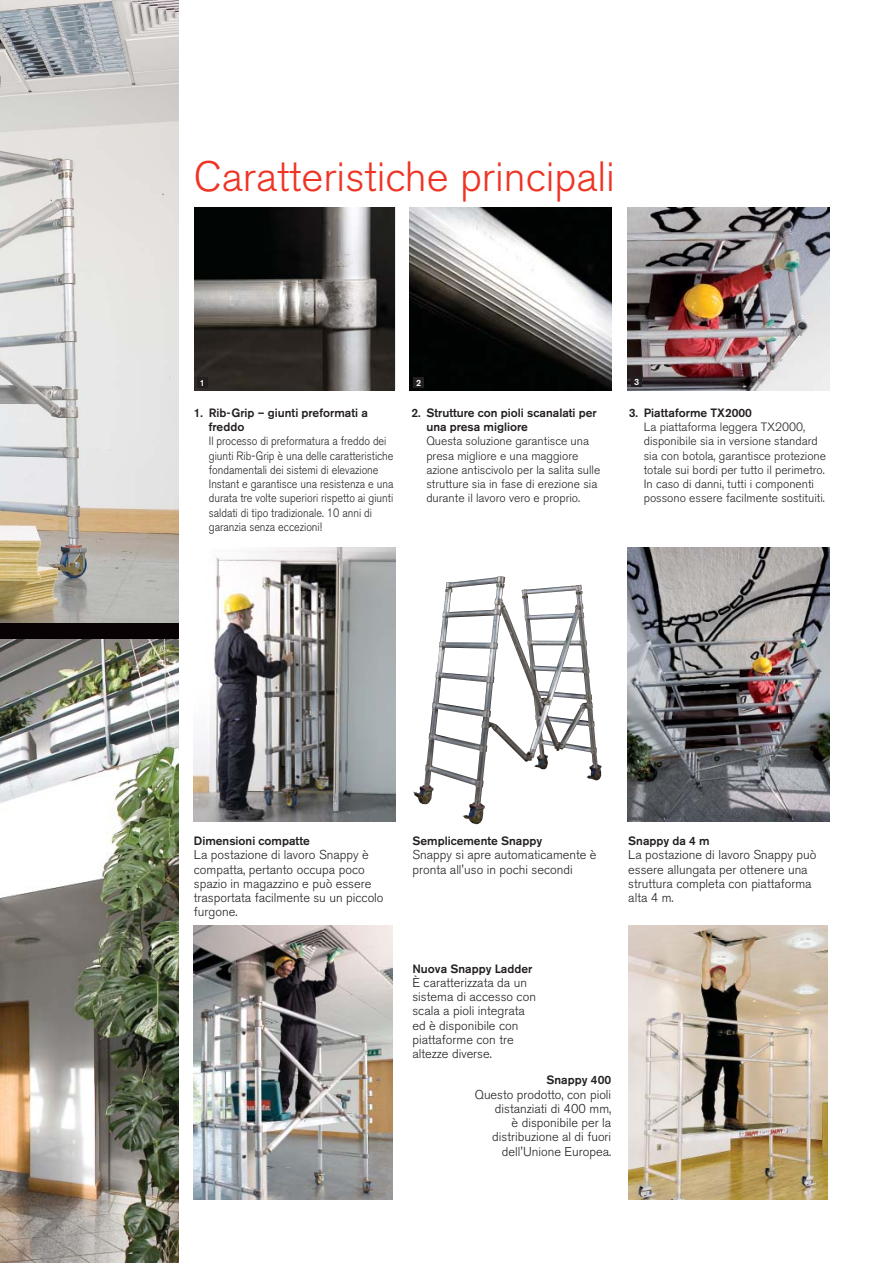
<style>
.page{position:relative;width:893px;height:1263px;background:#fff}
.page>*{position:absolute;margin:0;border:0;box-sizing:border-box;transform-origin:0 0}
.t1{font:300 42px "Akzidenz Grotesk BE";color:#ee3424}
.t2{font:300 12.75px/14.2px "Akzidenz Grotesk BE";color:#231f20}
.t3{font:300 12px/14.2px "Akzidenz Grotesk BE";color:#231f20}
.t4{font:300 12px/14.2px "Akzidenz Grotesk BE";color:#231f20;scale:.9 1}
.t5{font:500 12px/14.2px "Akzidenz Grotesk BE";color:#231f20}
.t6{font:500 9px "Akzidenz Grotesk BE";color:#fff}
</style>
<div class="page">
<img style="left:410px;top:208px;width:201px;height:182px">
<img style="left:194px;top:208px;width:201px;height:182px">
<img style="left:0;top:639px;width:179px;height:624px">
<img style="left:628px;top:925px;width:199px;height:274px">
<img style="left:628px;top:208px;width:201px;height:182px">
<div style="left:197px;top:377px;width:11px;height:11px;background:#231f20"></div>
<div style="left:413px;top:377px;width:11px;height:11px;background:#231f20"></div>
<div style="left:631px;top:377px;width:11px;height:10px;background:#231f20"></div>
<img style="left:0;top:0;width:179px;height:624px">
<div style="left:0;top:624px;width:179px;height:15px;background:#090204"></div>
<img style="left:194px;top:548px;width:201px;height:274px">
<img style="left:413px;top:576px;width:189px;height:248px">
<img style="left:628px;top:548px;width:201px;height:274px">
<img style="left:194px;top:925px;width:199px;height:274px">
<h1 class="t1" style="left:194px;top:162px;width:422px">Caratteristiche principali</h1>
<p class="t6" style="left:200px;top:380px;width:7px">1</p>
<p class="t6" style="left:416px;top:380px;width:7px">2</p>
<p class="t6" style="left:634px;top:379px;width:7px">3</p>
<p class="t5" style="left:209px;top:407px;width:161px;text-indent:-15px">1. Rib-Grip – giunti preformati a freddo</p>
<p class="t4" style="left:209px;top:436px;width:207px">Il processo di preformatura a freddo dei giunti Rib-Grip è una delle caratteristiche fondamentali dei sistemi di elevazione Instant e garantisce una resistenza e una durata tre volte superiori rispetto ai giunti saldati di tipo tradizionale. 10 anni di garanzia senza eccezioni!</p>
<p class="t5" style="left:426px;top:407px;width:172px;text-indent:-15px">2. Strutture con pioli scanalati per una presa migliore</p>
<p class="t3" style="left:426px;top:436px;width:175px">Questa soluzione garantisce una presa migliore e una maggiore azione antiscivolo per la salita sulle strutture sia in fase di erezione sia durante il lavoro vero e proprio.</p>
<p class="t5" style="left:629px;top:407px;width:125px">3. Piattaforme TX2000</p>
<p class="t3" style="left:644px;top:421px;width:184px">La piattaforma leggera TX2000, disponibile sia in versione standard sia con botola, garantisce protezione totale sui bordi per tutto il perimetro.<br>In caso di danni, tutti i componenti possono essere facilmente sostituiti.</p>
<p class="t5" style="left:194px;top:835px;width:117px">Dimensioni compatte</p>
<p class="t2" style="left:194px;top:849px;width:191px">La postazione di lavoro Snappy è compatta, pertanto occupa poco spazio in magazzino e può essere trasportata facilmente su un piccolo furgone.</p>
<p class="t5" style="left:412px;top:835px;width:131px">Semplicemente Snappy</p>
<p class="t2" style="left:412px;top:849px;width:186px">Snappy si apre automaticamente è pronta all'uso in pochi secondi</p>
<p class="t5" style="left:628px;top:835px;width:83px">Snappy da 4 m</p>
<p class="t2" style="left:628px;top:849px;width:190px">La postazione di lavoro Snappy può essere allungata per ottenere una struttura completa con piattaforma alta 4 m.</p>
<p class="t5" style="left:412px;top:962px;width:121px">Nuova Snappy Ladder</p>
<p class="t2" style="left:412px;top:977px;width:125px">È caratterizzata da un sistema di accesso con scala a pioli integrata ed è disponibile con piattaforme con tre altezze diverse.</p>
<p class="t5" style="left:546px;top:1074px;width:66px">Snappy 400</p>
<p class="t2" style="left:475px;top:1089px;width:138px;text-align:right">Questo prodotto, con pioli distanziati di 400 mm,<br>è disponibile per la distribuzione al di fuori dell'Unione Europea.</p>
</div>
